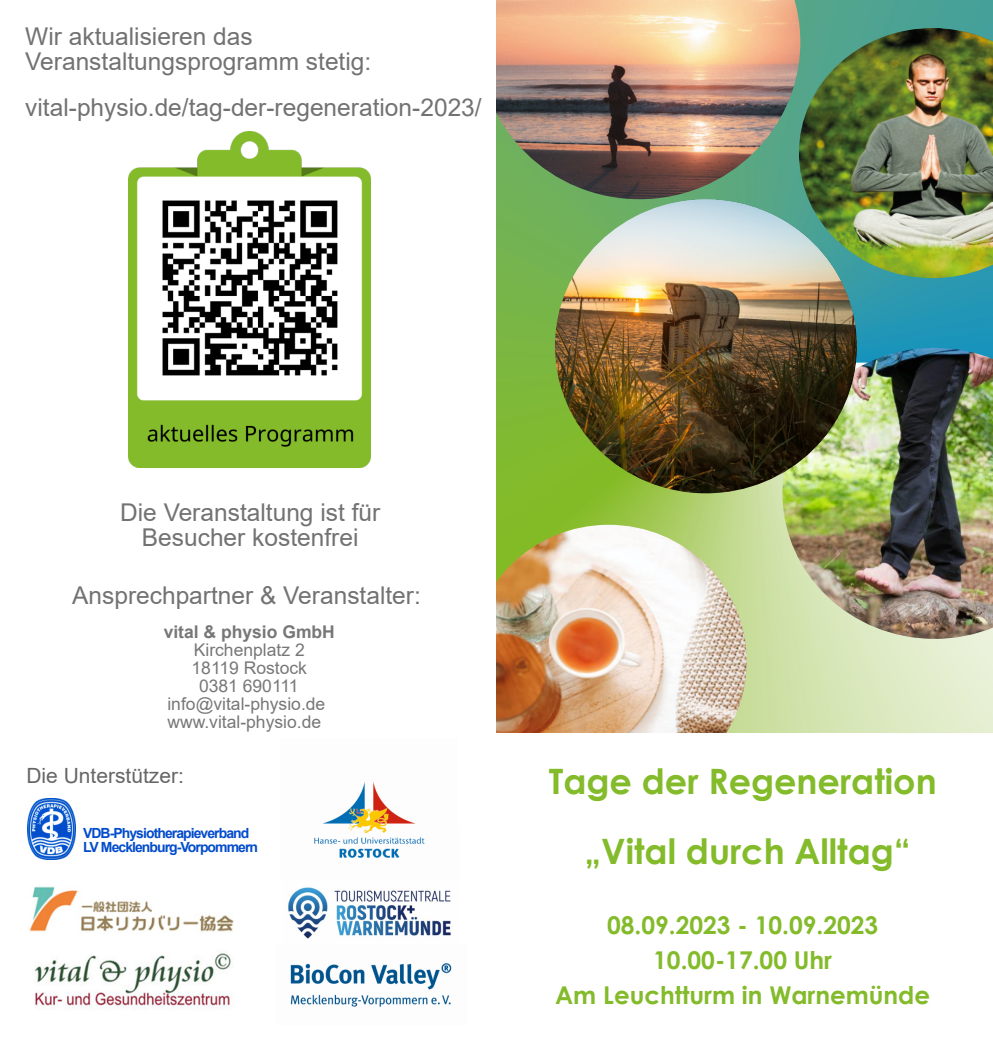
<style>
.page{position:relative;width:993px;height:1052px;background:#fff}
.page>*{position:absolute;margin:0;border:0;box-sizing:border-box;transform-origin:0 0}
.t1{font:700 35px/70px "Century Gothic";color:#83bb2a;text-align:center}
.t2{font:24.5px/25.4px "Arial";color:#727272}
.t3{font:700 24.5px/35px "Century Gothic";color:#83bb2a;text-align:center}
.t4{font:21px "Arial";color:#666}
.t5{font:17.5px/18px "Arial";color:#777;text-align:center}
.t6{font:700 17.5px "Arial";color:#777}
.t7{font:700 14px/14.5px "Arial";letter-spacing:-.07em;color:#034ccc}
</style>
<div class="page">
<img style="left:288px;top:887px;width:163px;height:52px">
<img style="left:34px;top:953px;width:197px;height:56px">
<img style="left:29px;top:886px;width:205px;height:46px">
<img style="left:496px;top:0;width:496px;height:732px">
<img style="left:782px;top:348px;width:210px;height:291px">
<img style="left:555px;top:199px;width:302px;height:294px;border-radius:50%">
<img style="left:496px;top:525px;width:250px;height:207px">
<img style="left:496px;top:0;width:304px;height:199px">
<img style="left:799px;top:28px;width:193px;height:250px">
<img style="left:129px;top:132px;width:241px;height:336px">
<img style="left:27px;top:799px;width:49px;height:60px">
<img style="left:314px;top:781px;width:111px;height:77px">
<img style="left:290px;top:963px;width:162px;height:44px">
<img style="left:153px;top:190px;width:195px;height:195px">
<p class="t2" style="left:25px;top:26px;width:347px">Wir aktualisieren das<br>Veranstaltungsprogramm stetig:</p>
<p class="t2" style="left:25px;top:97px;width:458px">vital-physio.de/tag-der-regeneration-2023/</p>
<p class="t2" style="left:120px;top:502px;width:262px;text-align:center">Die Veranstaltung ist für<br>Besucher kostenfrei</p>
<p class="t2" style="left:72px;top:585px;width:350px">Ansprechpartner &amp; Veranstalter:</p>
<p class="t6" style="left:164px;top:625px;width:173px">vital &amp; physio GmbH</p>
<p class="t5" style="left:167px;top:642px;width:159px">Kirchenplatz 2<br>18119 Rostock<br>0381 690111 info@vital-physio.de www.vital-physio.de</p>
<p class="t4" style="left:26px;top:767px;width:159px">Die Unterstützer:</p>
<p class="t7" style="left:83px;top:827px;width:176px">VDB-Physiotherapieverband<br>LV Mecklenburg-Vorpommern</p>
<h1 class="t1" style="left:548px;top:749px;width:389px">Tage der Regeneration „Vital durch Alltag“</h1>
<p class="t3" style="left:555px;top:910px;width:376px">08.09.2023 - 10.09.2023<br>10.00-17.00 Uhr<br>Am Leuchtturm in Warnemünde</p>
</div>
